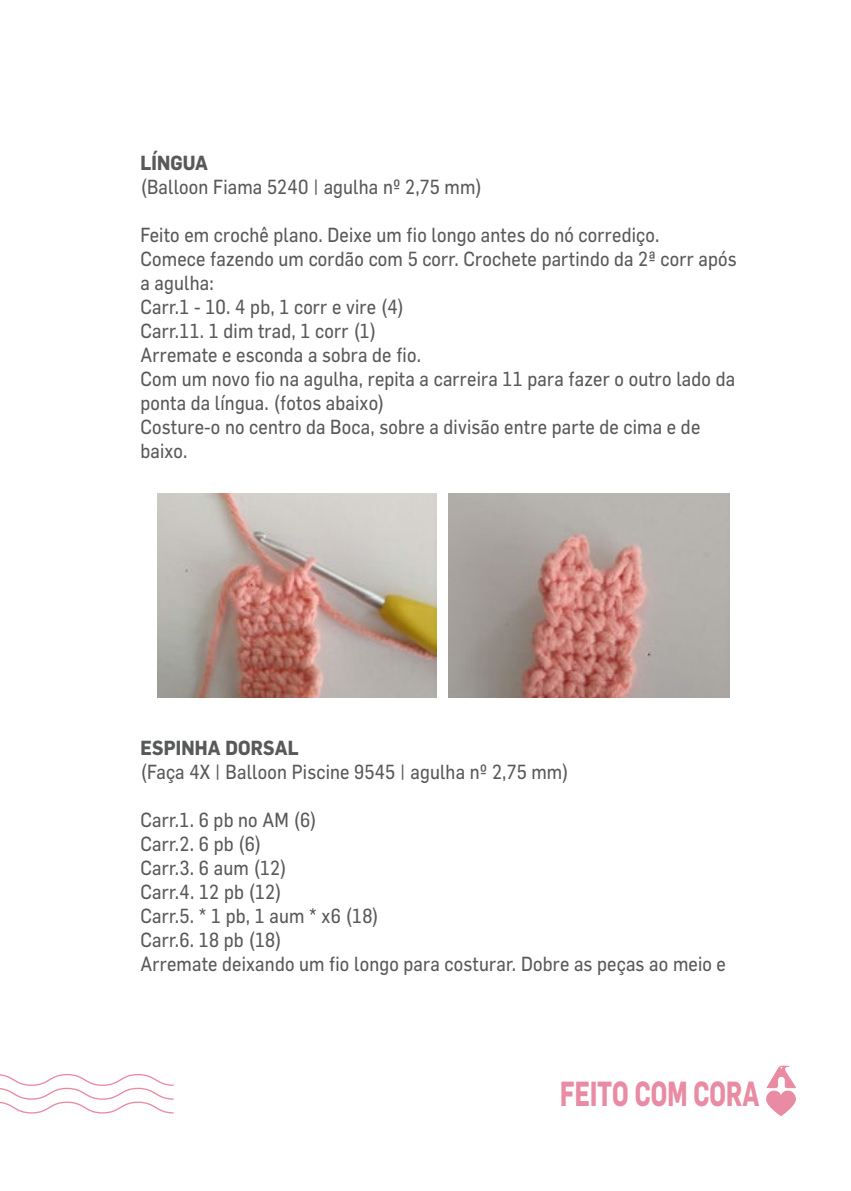
<style>
.page{position:relative;width:851px;height:1191px;background:#fff}
.page>*{position:absolute;margin:0;border:0;box-sizing:border-box;transform-origin:0 0}
.t1{font:700 34.2px "Flama";color:#e88ba3;scale:.7 1}
.t2{font:20px/24px "Flama";letter-spacing:.01em;color:#58595b;scale:.9 1}
.t3{font:700 20px "Flama";letter-spacing:.01em;color:#58595b;scale:.9 1}
</style>
<div class="page">
<svg style="left:0;top:1074px;width:173px;height:39px"></svg>
<svg style="left:766px;top:1065px;width:30px;height:51px"></svg>
<img style="left:157px;top:493px;width:279px;height:205px">
<img style="left:448px;top:493px;width:281px;height:205px">
<p class="t3" style="left:140px;top:151px;width:77px">LÍNGUA</p>
<p class="t2" style="left:140px;top:175px;width:381px">(Balloon Fiama 5240 | agulha nº 2,75 mm)</p>
<p class="t2" style="left:140px;top:223px;width:664px">Feito em crochê plano. Deixe um fio longo antes do nó corrediço.<br>Comece fazendo um cordão com 5 corr. Crochete partindo da 2ª corr após a agulha:<br>Carr.1 - 10. 4 pb, 1 corr e vire (4)<br>Carr.11. 1 dim trad, 1 corr (1)<br>Arremate e esconda a sobra de fio.<br>Com um novo fio na agulha, repita a carreira 11 para fazer o outro lado da ponta da língua. (fotos abaixo)<br>Costure-o no centro da Boca, sobre a divisão entre parte de cima e de baixo.</p>
<p class="t3" style="left:140px;top:735px;width:177px">ESPINHA DORSAL</p>
<p class="t2" style="left:140px;top:759px;width:477px">(Faça 4X | Balloon Piscine 9545 | agulha nº 2,75 mm)</p>
<p class="t2" style="left:140px;top:807px;width:652px">Carr.1. 6 pb no AM (6)<br>Carr.2. 6 pb (6)<br>Carr.3. 6 aum (12)<br>Carr.4. 12 pb (12)<br>Carr.5. * 1 pb, 1 aum * x6 (18)<br>Carr.6. 18 pb (18)<br>Arremate deixando um fio longo para costurar. Dobre as peças ao meio e</p>
<h1 class="t1" style="left:560px;top:1073px;width:286px">FEITO COM CORA</h1>
</div>
